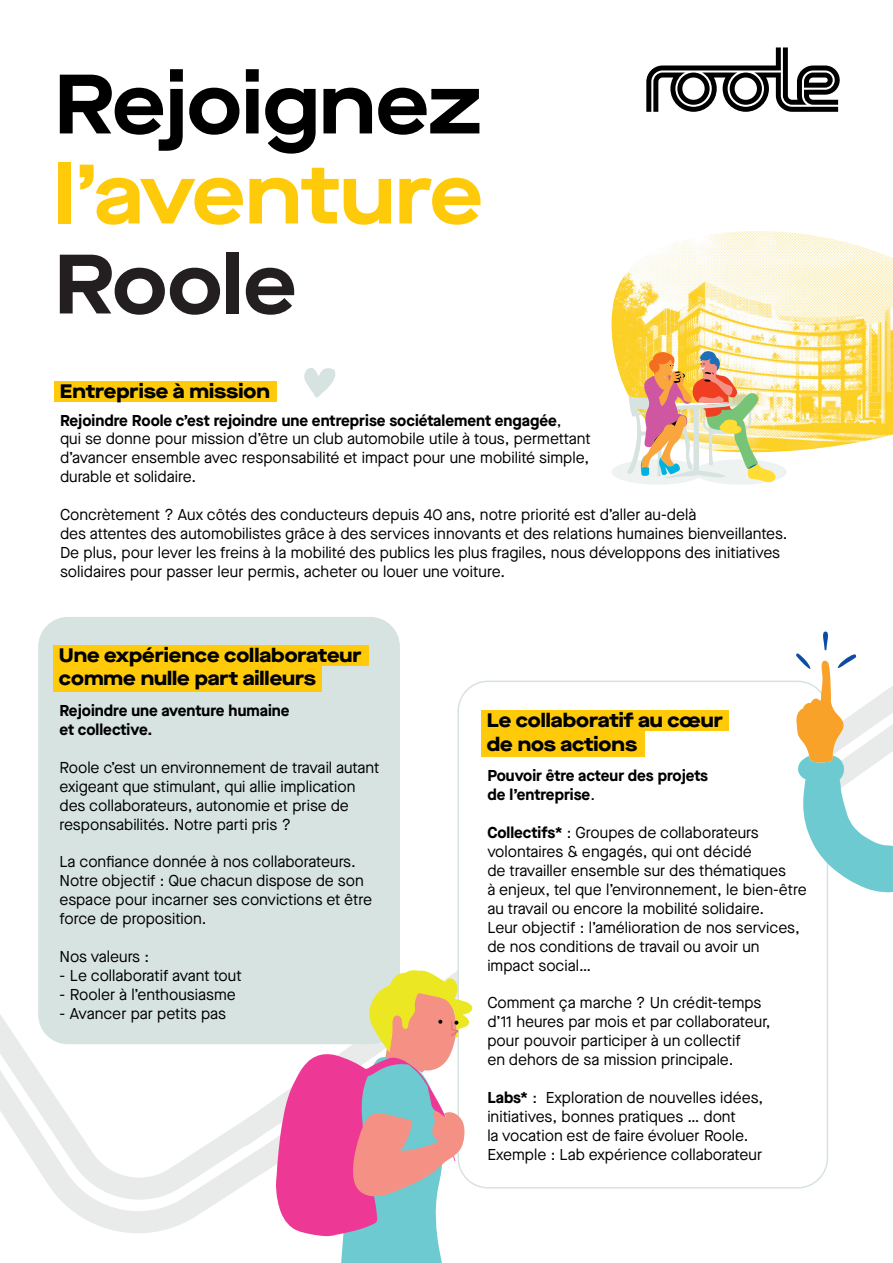
<style>
.page{position:relative;width:893px;height:1263px;background:#fff}
.page>*{position:absolute;margin:0;border:0;box-sizing:border-box;transform-origin:0 0}
.t1{font:700 expanded 84px "Maison Neue";letter-spacing:-.01em;color:#feca0a}
.t2{font:700 expanded 84px "Maison Neue";color:#000}
.t3{font:700 expanded 84px "Maison Neue";color:#231f20}
.t4{font:800 expanded 19.5px/23.4px "Maison Neue";color:#000}
.t5{font:15.75px/18.9px "Maison Neue";color:#000}
.t6{font:700 15.75px/18.9px "Maison Neue";color:#000}
.s1{font-weight:700}
.s2{font-weight:400}
</style>
<div class="page">
<svg style="left:646px;top:47px;width:194px;height:65px"></svg>
<svg style="left:61px;top:1200px;width:160px;height:33px;fill:#e9eaea"></svg>
<svg style="left:0;top:1014px;width:265px;height:186px"></svg>
<svg style="left:208px;top:1044px;width:57px;height:102px"></svg>
<img style="left:611px;top:231px;width:282px;height:221px">
<div style="left:54px;top:381px;width:222px;height:20px;background:#feca0a"></div>
<div style="left:481px;top:710px;width:247px;height:20px;background:#feca0a"></div>
<div style="left:481px;top:730px;width:163px;height:27px;background:#feca0a"></div>
<svg style="left:611px;top:351px;width:176px;height:134px"></svg>
<div style="left:38px;top:617px;width:362px;height:427px;background:#d6e3e0;border-radius:30px"></div>
<div style="left:53px;top:645px;width:316px;height:20px;background:#feca0a"></div>
<div style="left:53px;top:665px;width:268px;height:27px;background:#feca0a"></div>
<svg style="left:265px;top:970px;width:240px;height:293px"></svg>
<svg style="left:304px;top:368px;width:32px;height:30px"></svg>
<svg style="left:675px;top:631px;width:218px;height:262px"></svg>
<p class="t2" style="left:54px;top:44px;width:429px">Rejoignez</p>
<p class="t1" style="left:54px;top:134px;width:430px">l’aventure</p>
<p class="t3" style="left:54px;top:224px;width:244px">Roole</p>
<p class="t4" style="left:60px;top:379px;width:211px">Entreprise à mission</p>
<p class="t5" style="left:60px;top:410px;width:532px"><span class="s1">Rejoindre Roole c’est rejoindre une entreprise sociétalement engagée</span>,<br>qui se donne pour mission d’être un club automobile utile à tous, permettant d’avancer ensemble avec responsabilité et impact pour une mobilité simple, durable et solidaire.</p>
<p class="t5" style="left:60px;top:505px;width:729px">Concrètement ? Aux côtés des conducteurs depuis 40 ans, notre priorité est d’aller au-delà<br>des attentes des automobilistes grâce à des services innovants et des relations humaines bienveillantes.</p>
<p class="t5" style="left:60px;top:543px;width:722px">De plus, pour lever les freins à la mobilité des publics les plus fragiles, nous développons des initiatives solidaires pour passer leur permis, acheter ou louer une voiture.</p>
<p class="t4" style="left:59px;top:643px;width:304px">Une expérience collaborateur comme nulle part ailleurs</p>
<p class="t6" style="left:59px;top:701px;width:232px">Rejoindre une aventure humaine et collective.</p>
<p class="t5" style="left:59px;top:758px;width:321px">Roole c’est un environnement de travail autant exigeant que stimulant, qui allie implication des collaborateurs, autonomie et prise de responsabilités. Notre parti pris ?</p>
<p class="t5" style="left:59px;top:852px;width:314px">La confiance donnée à nos collaborateurs.<br>Notre objectif : Que chacun dispose de son espace pour incarner ses convictions et être force de proposition.</p>
<p class="t5" style="left:59px;top:947px;width:91px">Nos valeurs :</p>
<p class="t5" style="left:59px;top:966px;width:184px">- Le collaboratif avant tout</p>
<p class="t5" style="left:59px;top:985px;width:178px">- Rooler à l’enthousiasme</p>
<p class="t5" style="left:59px;top:1004px;width:168px">- Avancer par petits pas</p>
<p class="t4" style="left:487px;top:708px;width:238px">Le collaboratif au cœur de nos actions</p>
<p class="t6" style="left:487px;top:766px;width:222px">Pouvoir être acteur des projets</p>
<p class="t6" style="left:487px;top:785px;width:109px">de l’entreprise<span class="s2">.</span></p>
<p class="t5" style="left:487px;top:823px;width:321px"><span class="s1">Collectifs*</span> : Groupes de collaborateurs volontaires &amp; engagés, qui ont décidé<br>de travailler ensemble sur des thématiques<br>à enjeux, tel que l’environnement, le bien-être au travail ou encore la mobilité solidaire.<br>Leur objectif : l’amélioration de nos services, de nos conditions de travail ou avoir un impact social…</p>
<p class="t5" style="left:487px;top:993px;width:285px">Comment ça marche ? Un crédit-temps d’11 heures par mois et par collaborateur, pour pouvoir participer à un collectif<br>en dehors de sa mission principale.</p>
<p class="t5" style="left:487px;top:1088px;width:278px"><span class="s1">Labs*</span> : Exploration de nouvelles idées, initiatives, bonnes pratiques … dont<br>la vocation est de faire évoluer Roole.<br>Exemple : Lab expérience collaborateur</p>
</div>
